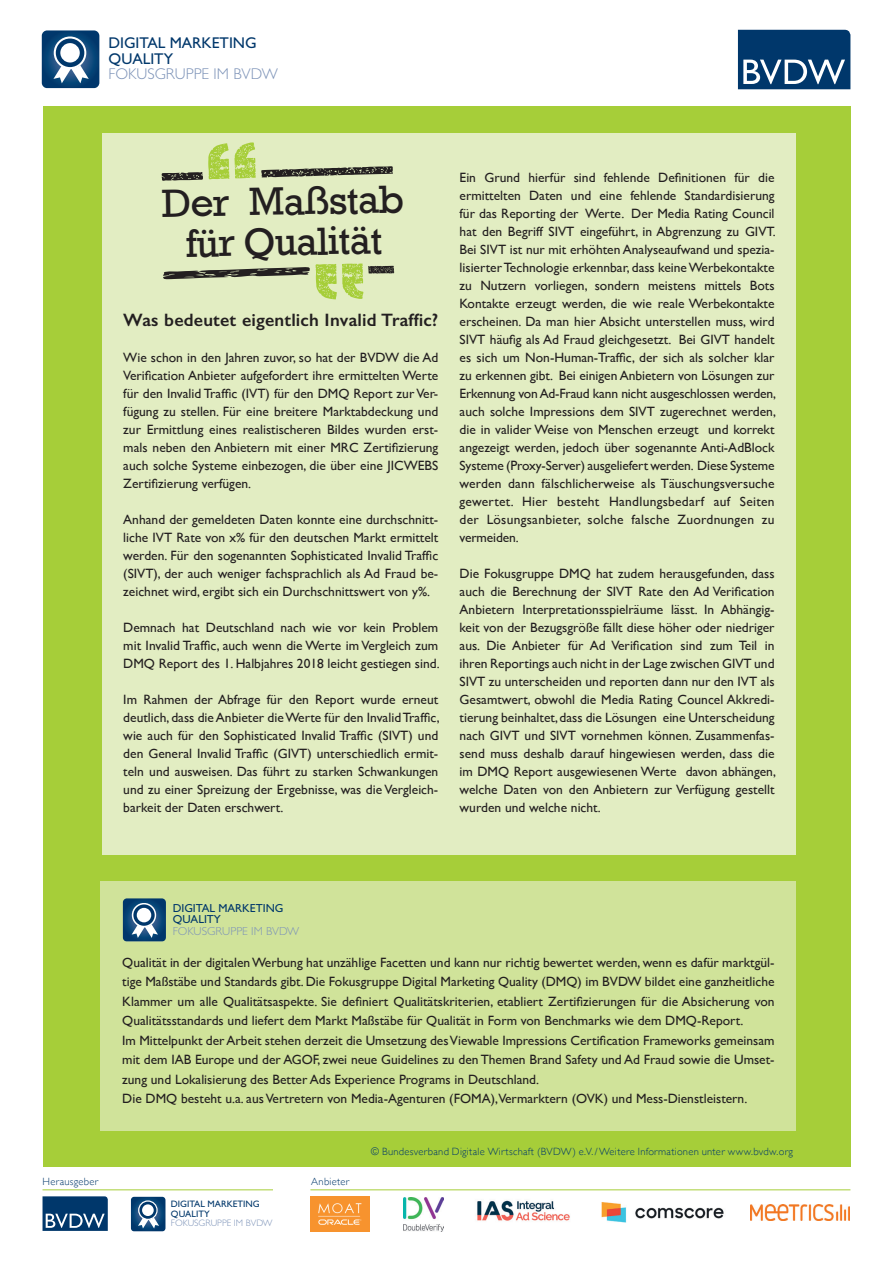
<style>
.page{position:relative;width:893px;height:1263px;background:#fff}
.page>*{position:absolute;margin:0;border:0;box-sizing:border-box;transform-origin:0 0}
.t1{font:40.5px/40.5px "Rockwell";color:#231f20;text-align:center}
.t2{font:600 18px "Gill Sans";letter-spacing:.01em;color:#231f20}
.t3{font:15.6px/15.6px "Gill Sans";color:#00376b}
.t4{font:300 15.6px "Gill Sans";color:#7d93b8}
.t5{font:13.5px/18px "Gill Sans";color:#231f20;text-align:justify}
.t6{font:11.7px/11.7px "Gill Sans";color:#00376b}
.t7{font:300 11.7px "Gill Sans";color:#7d93b8}
.t8{font:300 10.5px "Gill Sans";letter-spacing:.025em;color:#00376b}
.t9{font:9.3px/9.3px "Gill Sans";color:#00376b}
.t10{font:300 9.3px "Gill Sans";color:#7d93b8}
</style>
<div class="page">
<div style="left:43px;top:106px;width:807px;height:1060px;background:#a6ce39"></div>
<div style="left:100px;top:881px;width:695px;height:250px;background:#d0e39a"></div>
<div style="left:102px;top:133px;width:693px;height:722px;background:#e2edc2"></div>
<img style="left:123px;top:898px;width:43px;height:43px">
<svg style="left:132px;top:921px;width:26px;height:17px"></svg>
<svg style="left:133px;top:904px;width:23px;height:22px"></svg>
<div style="left:132px;top:903px;width:24px;height:24px;border:2px solid #fff;border-radius:50%"></div>
<div style="left:137px;top:908px;width:14px;height:14px;background:#fff;border-radius:50%"></div>
<img style="left:131px;top:1197px;width:34px;height:34px">
<svg style="left:138px;top:1215px;width:21px;height:13px"></svg>
<svg style="left:139px;top:1201px;width:19px;height:18px"></svg>
<div style="left:138px;top:1200px;width:20px;height:20px;border:1px solid #fff;border-radius:50%"></div>
<div style="left:142px;top:1204px;width:12px;height:12px;background:#fff;border-radius:50%"></div>
<img style="left:42px;top:30px;width:57px;height:58px">
<svg style="left:53px;top:61px;width:36px;height:22px"></svg>
<svg style="left:56px;top:38px;width:30px;height:30px"></svg>
<div style="left:54px;top:37px;width:32px;height:32px;border:2px solid #fff;border-radius:50%"></div>
<div style="left:60px;top:43px;width:20px;height:20px;background:#fff;border-radius:50%"></div>
<svg style="left:738px;top:30px;width:112px;height:59px"></svg>
<svg style="left:161px;top:142px;width:232px;height:39px"></svg>
<svg style="left:163px;top:263px;width:231px;height:36px"></svg>
<svg style="left:43px;top:1196px;width:65px;height:35px"></svg>
<img style="left:310px;top:1197px;width:59px;height:34px">
<img style="left:601px;top:1202px;width:123px;height:21px">
<img style="left:403px;top:1198px;width:40px;height:33px">
<img style="left:477px;top:1200px;width:93px;height:21px">
<img style="left:750px;top:1205px;width:99px;height:15px">
<hr style="left:43px;top:1189px;width:230px;height:1px;background:#a6ce39">
<hr style="left:310px;top:1189px;width:540px;height:1px;background:#a6ce39">
<p class="t3" style="left:109px;top:35px;width:150px">DIGITAL MARKETING<br>QUALITY</p>
<p class="t4" style="left:109px;top:62px;width:171px">FOKUSGRUPPE IM BVDW</p>
<h1 class="t1" style="left:162px;top:184px;width:244px;rotate:-1deg">Der Maßstab für Qualität</h1>
<h2 class="t2" style="left:123px;top:309px;width:316px">Was bedeutet eigentlich Invalid Traffic?</h2>
<p class="t5" style="left:123px;top:348px;width:317px">Wie schon in den Jahren zuvor, so hat der BVDW die Ad Verification Anbieter aufgefordert ihre ermittelten Werte für den Invalid Traffic (IVT) für den DMQ Report zur Ver&shy;fügung zu stellen. Für eine breitere Marktabdeckung und zur Ermittlung eines realistischeren Bildes wurden erst&shy;mals neben den Anbietern mit einer MRC Zertifizierung auch solche Systeme einbezogen, die über eine JICWEBS Zertifizierung verfügen.</p>
<p class="t5" style="left:123px;top:510px;width:316px">Anhand der gemeldeten Daten konnte eine durchschnitt&shy;liche IVT Rate von x% für den deutschen Markt ermittelt werden. Für den sogenannten Sophisticated Invalid Traffic (SIVT), der auch weniger fachsprachlich als Ad Fraud be&shy;zeichnet wird, ergibt sich ein Durchschnittswert von y%.</p>
<p class="t5" style="left:123px;top:618px;width:318px">Demnach hat Deutschland nach wie vor kein Problem mit Invalid Traffic, auch wenn die Werte im Vergleich zum DMQ Report des 1. Halbjahres 2018 leicht gestiegen sind.</p>
<p class="t5" style="left:123px;top:690px;width:318px">Im Rahmen der Abfrage für den Report wurde erneut deutlich, dass die Anbieter die Werte für den Invalid Traffic, wie auch für den Sophisticated Invalid Traffic (SIVT) und den General Invalid Traffic (GIVT) unterschiedlich ermit&shy;teln und ausweisen. Das führt zu starken Schwankungen und zu einer Spreizung der Ergebnisse, was die Vergleich&shy;barkeit der Daten erschwert.</p>
<p class="t5" style="left:460px;top:168px;width:318px">Ein Grund hierfür sind fehlende Definitionen für die ermittelten Daten und eine fehlende Standardisierung für das Reporting der Werte. Der Media Rating Council hat den Begriff SIVT eingeführt, in Abgrenzung zu GIVT.<br>Bei SIVT ist nur mit erhöhten Analyseaufwand und spezia&shy;lisierter Technologie erkennbar, dass keine Werbekontakte zu Nutzern vorliegen, sondern meistens mittels Bots Kontakte erzeugt werden, die wie reale Werbekontakte erscheinen. Da man hier Absicht unterstellen muss, wird SIVT häufig als Ad Fraud gleichgesetzt. Bei GIVT handelt es sich um Non-Human-Traffic, der sich als solcher klar zu erkennen gibt. Bei einigen Anbietern von Lösungen zur Erkennung von Ad-Fraud kann nicht ausgeschlossen werden, auch solche Impressions dem SIVT zugerechnet werden, die in valider Weise von Menschen erzeugt und korrekt angezeigt werden, jedoch über sogenannte Anti-AdBlock Systeme (Proxy-Server) ausgeliefert werden. Diese Systeme werden dann fälschlicherweise als Täuschungsversuche gewertet. Hier besteht Handlungsbedarf auf Seiten der Lösungsanbieter, solche falsche Zuordnungen zu vermeiden.</p>
<p class="t5" style="left:460px;top:564px;width:318px">Die Fokusgruppe DMQ hat zudem herausgefunden, dass auch die Berechnung der SIVT Rate den Ad Verification Anbietern Interpretationsspielräume lässt. In Abhängig&shy;keit von der Bezugsgröße fällt diese höher oder niedriger aus. Die Anbieter für Ad Verification sind zum Teil in ihren Reportings auch nicht in der Lage zwischen GIVT und SIVT zu unterscheiden und reporten dann nur den IVT als Gesamtwert, obwohl die Media Rating Councel Akkredi&shy;tierung beinhaltet, dass die Lösungen eine Unterscheidung nach GIVT und SIVT vornehmen können. Zusammenfas&shy;send muss deshalb darauf hingewiesen werden, dass die im DMQ Report ausgewiesenen Werte davon abhängen, welche Daten von den Anbietern zur Verfügung gestellt wurden und welche nicht.</p>
<p class="t6" style="left:173px;top:902px;width:112px">DIGITAL MARKETING<br>QUALITY</p>
<p class="t7" style="left:173px;top:922px;width:128px">FOKUSGRUPPE IM BVDW</p>
<p class="t5" style="left:122px;top:952px;width:654px;line-height:19.5px;text-align:left">Qualität in der digitalen Werbung hat unzählige Facetten und kann nur richtig bewertet werden, wenn es dafür marktgül&shy;tige Maßstäbe und Standards gibt. Die Fokusgruppe Digital Marketing Quality (DMQ) im BVDW bildet eine ganzheitliche Klammer um alle Qualitätsaspekte. Sie definiert Qualitätskriterien, etabliert Zertifizierungen für die Absicherung von Qualitätsstandards und liefert dem Markt Maßstäbe für Qualität in Form von Benchmarks wie dem DMQ-Report.<br>Im Mittelpunkt der Arbeit stehen derzeit die Umsetzung des Viewable Impressions Certification Frameworks gemeinsam mit dem IAB Europe und der AGOF, zwei neue Guidelines zu den Themen Brand Safety und Ad Fraud sowie die Umset&shy;zung und Lokalisierung des Better Ads Experience Programs in Deutschland.<br>Die DMQ besteht u.a. aus Vertretern von Media-Agenturen (FOMA),Vermarktern (OVK) und Mess-Dienstleistern.</p>
<p class="t8" style="left:43px;top:1173px;width:57px">Herausgeber</p>
<p class="t8" style="left:311px;top:1173px;width:40px">Anbieter</p>
<p class="t9" style="left:171px;top:1199px;width:90px">DIGITAL MARKETING<br>QUALITY</p>
<p class="t10" style="left:171px;top:1216px;width:103px">FOKUSGRUPPE IM BVDW</p>
<p class="t8" style="left:371px;top:1144px;width:424px">© Bundesverband Digitale Wirtschaft (BVDW) e.V. / Weitere Informationen unter www.bvdw.org</p>
</div>
